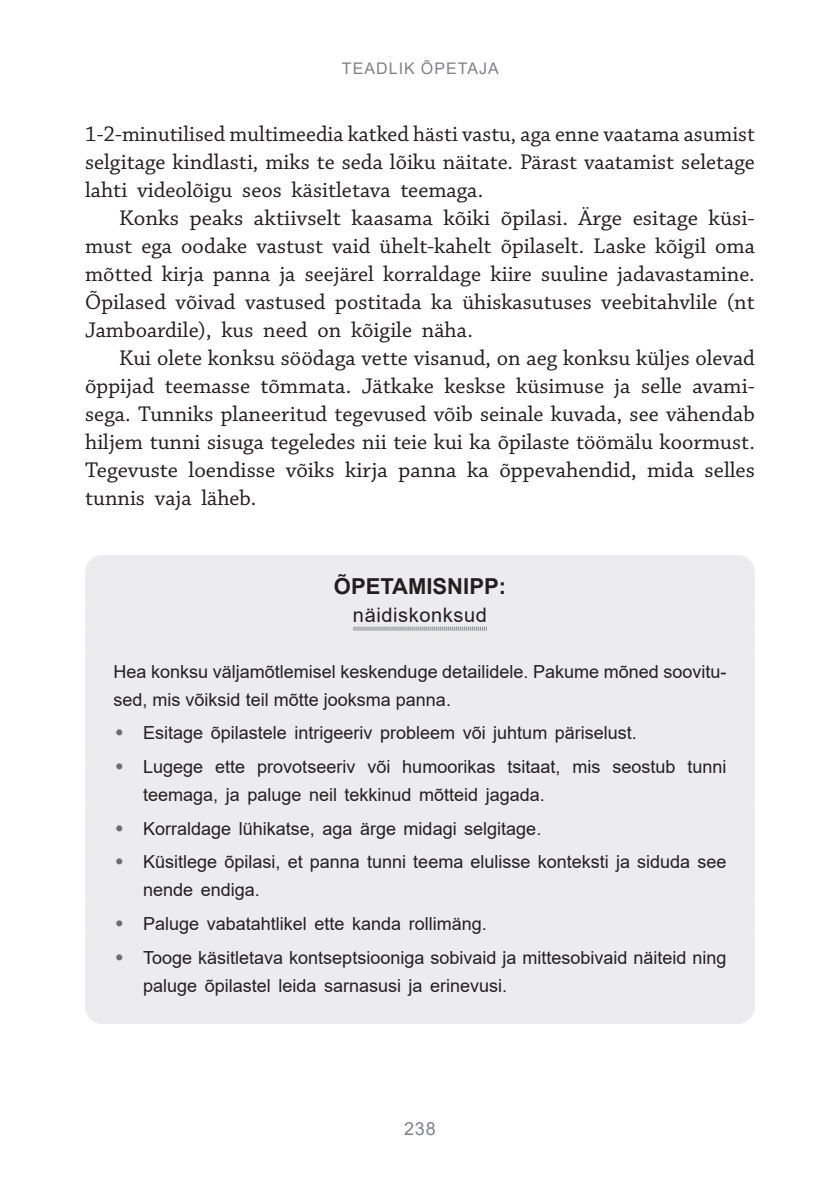
<style>
.page{position:relative;width:840px;height:1191px;background:#fff}
.page>*{position:absolute;margin:0;border:0;box-sizing:border-box;transform-origin:0 0}
.t1{font:22.4px/28px "Chaparral Pro";color:#231f20;text-align:justify}
.t2{font:700 22px "Arial";color:#231f20}
.t3{font:20px "Arial";letter-spacing:.03em;color:#231f20}
.t4{font:18px/28px "Arial";color:#231f20}
.t5{font:18px "Arial";color:#808285}
.t6{font:16px "Arial";letter-spacing:.065em;color:#808285}
.s1{font-size:24px;color:#6c6d70}
</style>
<div class="page">
<div style="left:85px;top:555px;width:669px;height:60px;background:#ececee;border-radius:17px"></div>
<div style="left:85px;top:584px;width:669px;height:59px;background:#ececee;border-radius:17px"></div>
<div style="left:85px;top:614px;width:669px;height:56px;background:#ececee;border-radius:17px"></div>
<div style="left:85px;top:642px;width:669px;height:84px;background:#ececee;border-radius:17px"></div>
<div style="left:85px;top:699px;width:669px;height:74px;background:#ececee;border-radius:17px"></div>
<div style="left:85px;top:733px;width:669px;height:100px;background:#ececee;border-radius:17px"></div>
<div style="left:85px;top:794px;width:669px;height:74px;background:#ececee;border-radius:17px"></div>
<div style="left:85px;top:828px;width:669px;height:100px;background:#ececee;border-radius:17px"></div>
<div style="left:85px;top:890px;width:669px;height:73px;background:#ececee;border-radius:17px"></div>
<div style="left:85px;top:923px;width:669px;height:101px;background:#ececee;border-radius:17px"></div>
<svg style="left:353px;top:626px;width:133px;height:4px"></svg>
<p class="t6" style="left:342px;top:57px;width:158px">TEADLIK ÕPETAJA</p>
<p class="t1" style="left:85px;top:121px;width:671px">1-2-minutilised multimeedia katked hästi vastu, aga enne vaatama asumist selgitage kindlasti, miks te seda lõiku näitate. Pärast vaatamist seletage lahti videolõigu seos käsitletava teemaga.</p>
<p class="t1" style="left:85px;top:205px;width:671px;text-indent:34px">Konks peaks aktiivselt kaasama kõiki õpilasi. Ärge esitage küsi&shy;must ega oodake vastust vaid ühelt-kahelt õpilaselt. Laske kõigil oma mõtted kirja panna ja seejärel korraldage kiire suuline jadavastamine.<br>Õpilased võivad vastused postitada ka ühiskasutuses veebitahvlile (nt Jamboardile), kus need on kõigile näha.</p>
<p class="t1" style="left:85px;top:345px;width:671px;text-indent:34px">Kui olete konksu söödaga vette visanud, on aeg konksu küljes olevad õppijad teemasse tõmmata. Jätkake keskse küsimuse ja selle avami&shy;sega. Tunniks planeeritud tegevused võib seinale kuvada, see vähendab hiljem tunni sisuga tegeledes nii teie kui ka õpilaste töömälu koormust.<br>Tegevuste loendisse võiks kirja panna ka õppevahendid, mida selles tunnis vaja läheb.</p>
<p class="t2" style="left:334px;top:570px;width:173px">ÕPETAMISNIPP:</p>
<p class="t3" style="left:353px;top:601px;width:135px">näidiskonksud</p>
<p class="t4" style="left:113px;top:657px;width:614px">Hea konksu väljamõtlemisel keskenduge detailidele. Pakume mõned soovitu&shy;sed, mis võiksid teil mõtte jooksma panna.</p>
<p class="t4" style="left:115px;top:719px;width:523px"><span class="s1">•</span> Esitage õpilastele intrigeeriv probleem või juhtum päriselust.</p>
<p class="t4" style="left:143px;top:752px;width:584px;text-indent:-28px"><span class="s1">•</span> Lugege ette provotseeriv või humoorikas tsitaat, mis seostub tunni teemaga, ja paluge neil tekkinud mõtteid jagada.</p>
<p class="t4" style="left:115px;top:814px;width:427px"><span class="s1">•</span> Korraldage lühikatse, aga ärge midagi selgitage.</p>
<p class="t4" style="left:143px;top:848px;width:584px;text-indent:-28px"><span class="s1">•</span> Küsitlege õpilasi, et panna tunni teema elulisse konteksti ja siduda see nende endiga.</p>
<p class="t4" style="left:115px;top:909px;width:373px"><span class="s1">•</span> Paluge vabatahtlikel ette kanda rollimäng.</p>
<p class="t4" style="left:143px;top:943px;width:584px;text-indent:-28px"><span class="s1">•</span> Tooge käsitletava kontseptsiooniga sobivaid ja mittesobivaid näiteid ning paluge õpilastel leida sarnasusi ja erinevusi.</p>
<p class="t5" style="left:404px;top:1116px;width:33px">238</p>
</div>
